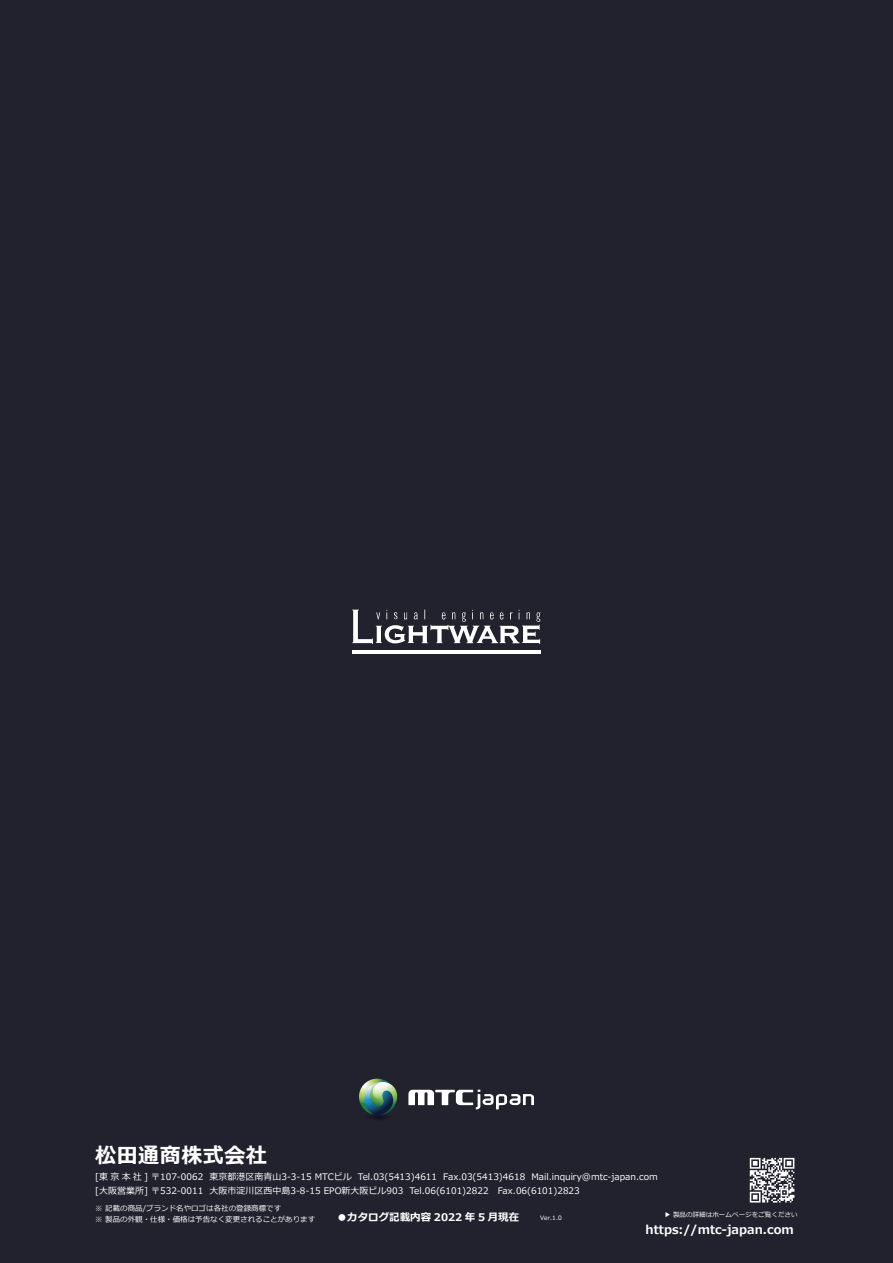
<style>
.page{position:relative;width:893px;height:1263px;background:#22212e}
.page>*{position:absolute;margin:0;border:0;box-sizing:border-box;transform-origin:0 0}
.t1{font:700 21px "Meiryo";letter-spacing:.025em;color:#fff}
.t2{font:700 12px "Meiryo";color:#fff}
.t3{font:700 10.5px "Meiryo";color:#fff}
.t4{font:9px/13.5px "Meiryo";color:#fff}
.t5{font:7.5px/10.5px "Meiryo";color:#fff}
.t6{font:6.6px "Meiryo";color:#fff}
.t7{font:6px "Meiryo";color:#fff}
</style>
<div class="page">
<svg style="left:408px;top:1090px;width:126px;height:19px"></svg>
<div style="left:363px;top:1112px;width:30px;height:9px;background:#1b1a25;border-radius:50%"></div>
<svg style="left:359px;top:1079px;width:39px;height:36px"></svg>
<svg style="left:352px;top:610px;width:188px;height:34px"></svg>
<hr style="left:352px;top:650px;width:189px;height:3px;background:#fff">
<svg style="left:750px;top:1158px;width:44px;height:44px"></svg>
<h1 class="t1" style="left:95px;top:1140px;width:173px">松田通商株式会社</h1>
<p class="t4" style="left:95px;top:1171px;width:564px">[東京本社 ] 〒107-0062 東京都港区南青山3-3-15 MTCビル Tel.03(5413)4611 Fax.03(5413)4618 Mail.inquiry@mtc-japan.com [大阪営業所] 〒532-0011 大阪市淀川区西中島3-8-15 EPO新大阪ビル903 Tel.06(6101)2822 Fax.06(6101)2823</p>
<p class="t5" style="left:95px;top:1204px;width:222px">※ 記載の商品/ブランド名やロゴは各社の登録商標です<br>※ 製品の外観・仕様・価格は予告なく変更されることがあります</p>
<p class="t3" style="left:337px;top:1209px;width:184px">●カタログ記載内容 2022 年 5 月現在</p>
<p class="t7" style="left:540px;top:1214px;width:23px">Ver.1.0</p>
<p class="t6" style="left:664px;top:1210px;width:135px">▶ 製品の詳細はホームページをご覧ください</p>
<h2 class="t2" style="left:646px;top:1221px;width:150px">https://mtc-japan.com</h2>
</div>
